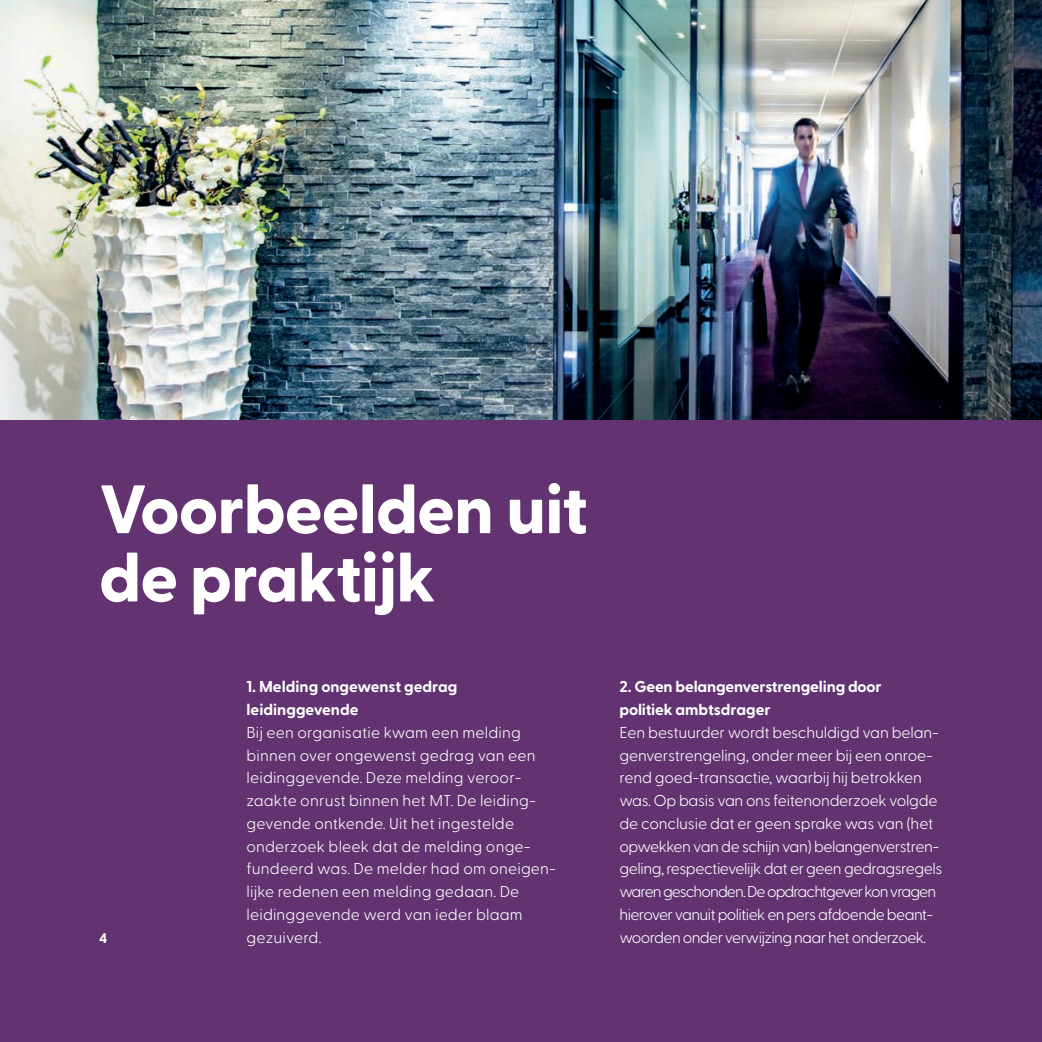
<style>
.page{position:relative;width:1042px;height:1042px;background:#633371}
.page>*{position:absolute;margin:0;border:0;box-sizing:border-box;transform-origin:0 0}
.t1{font:800 68.25px/68.2px "Greycliff CF";letter-spacing:-.01em;color:#fff}
.t2{font:300 15.75px/22.8px "Greycliff CF";letter-spacing:-.03em;color:#fff}
.t3{font:300 15.75px/22.8px "Greycliff CF";letter-spacing:.01em;color:#fff}
.t4{font:700 15.75px/22.8px "Greycliff CF";letter-spacing:-.01em;color:#fff}
.t5{font:700 14px "Greycliff CF";color:#fff}
</style>
<div class="page">
<img style="left:0;top:0;width:1042px;height:419px">
<h1 class="t1" style="left:99px;top:477px;width:490px">Voorbeelden uit de praktijk</h1>
<p class="t5" style="left:99px;top:929px;width:10px">4</p>
<p class="t4" style="left:246px;top:676px;width:212px">1. Melding ongewenst gedrag leidinggevende</p>
<p class="t3" style="left:246px;top:721px;width:311px">Bij een organisatie kwam een melding binnen over ongewenst gedrag van een leidinggevende. Deze melding veroor&shy;zaakte onrust binnen het MT. De leiding&shy;gevende ontkende. Uit het ingestelde onderzoek bleek dat de melding onge&shy;fundeerd was. De melder had om oneigen&shy;lijke redenen een melding gedaan. De leidinggevende werd van ieder blaam gezuiverd.</p>
<p class="t4" style="left:619px;top:676px;width:264px">2. Geen belangenverstrengeling door politiek ambtsdrager</p>
<p class="t2" style="left:619px;top:721px;width:324px">Een bestuurder wordt beschuldigd van belan&shy;genverstrengeling, onder meer bij een onroe&shy;rend goed-transactie, waarbij hij betrokken was. Op basis van ons feitenonderzoek volgde de conclusie dat er geen sprake was van (het opwekken van de schijn van) belangenverstren&shy;geling, respectievelijk dat er geen gedragsregels waren geschonden. De opdrachtgever kon vragen hierover vanuit politiek en pers afdoende beant&shy;woorden onder verwijzing naar het onderzoek.</p>
</div>
